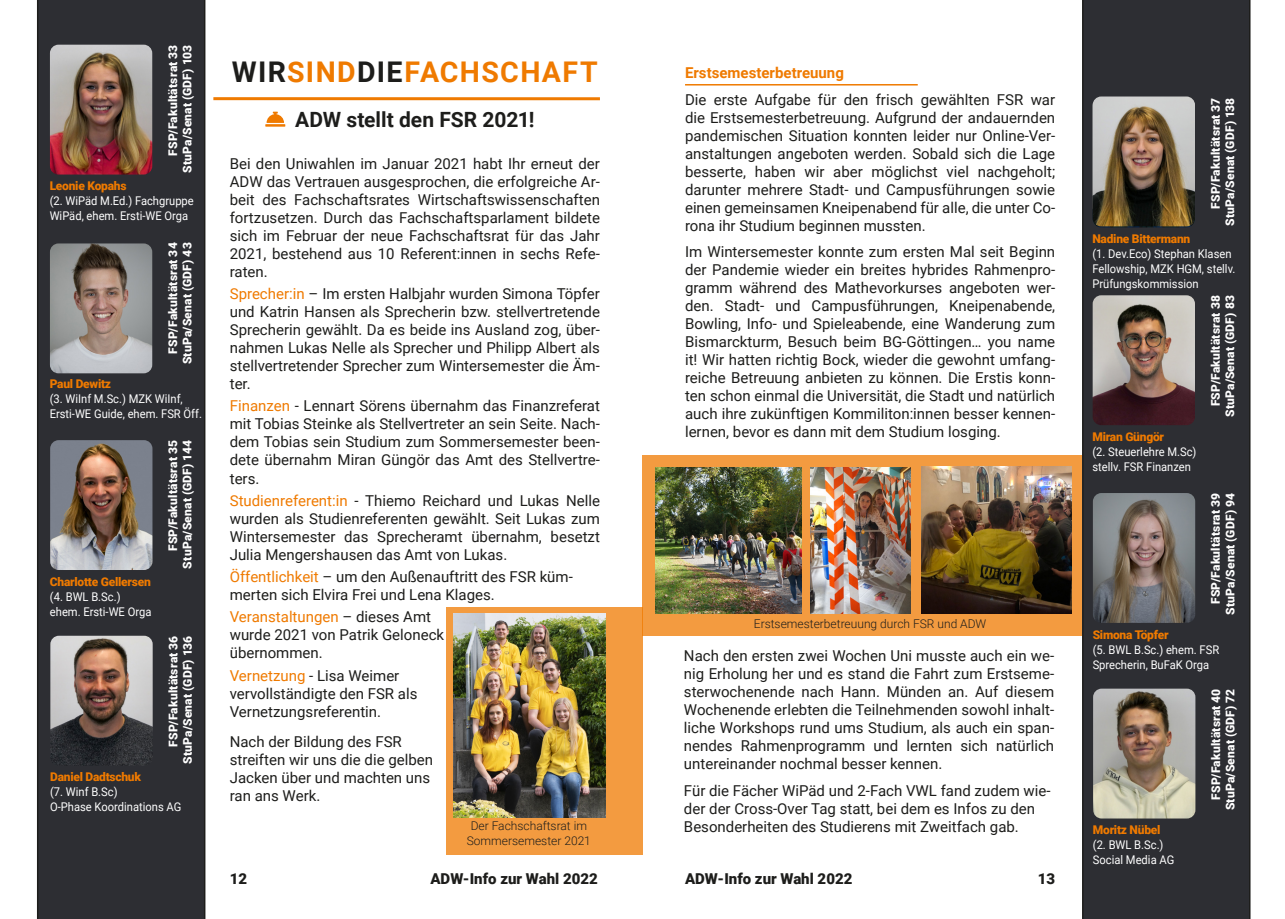
<style>
.page{position:relative;width:1285px;height:919px;background:#fff}
.page>*{position:absolute;margin:0;border:0;box-sizing:border-box;transform-origin:0 0}
.t1{font:700 28.5px "Roboto";letter-spacing:.05em;color:#ef7a00}
.t2{font:700 21px "Roboto";color:#1d1d1b}
.t3{font:15px/18px "Roboto";color:#1d1d1b;text-align:justify}
.t4{font:900 15px "Roboto";color:#1d1d1b}
.t5{font:700 15px "Roboto";color:#ef7a00}
.t6{font:12px/15px "Roboto";color:#fff;scale:.93 1}
.t7{font:900 12px/14.4px "Roboto";letter-spacing:.015em;color:#fff;text-align:right}
.t8{font:900 12px "Roboto";letter-spacing:-.02em;color:#ef7a00}
.t9{font:300 12px/14.4px "Roboto";color:#1d1d1b;text-align:center}
.s1{color:#1d1d1b}
.s2{color:#ef7a00}
</style>
<div class="page">
<div style="left:37px;top:0;width:168px;height:918px;background:#2d2e33"></div>
<img style="left:50px;top:45px;width:102px;height:129px">
<img style="left:50px;top:243px;width:102px;height:130px">
<img style="left:50px;top:440px;width:102px;height:130px">
<img style="left:50px;top:635px;width:103px;height:130px">
<div style="left:1081px;top:0;width:169px;height:918px;background:#2d2e33"></div>
<img style="left:1092px;top:295px;width:102px;height:130px">
<img style="left:1092px;top:493px;width:102px;height:130px">
<img style="left:1092px;top:688px;width:103px;height:130px">
<div style="left:445px;top:607px;width:197px;height:247px;background:#f39b40"></div>
<img style="left:1092px;top:96px;width:102px;height:130px">
<hr style="left:213px;top:97px;width:387px;height:3px;background:#ef7a00">
<svg style="left:265px;top:112px;width:20px;height:15px"></svg>
<img style="left:453px;top:614px;width:152px;height:203px">
<div style="left:642px;top:455px;width:439px;height:181px;background:#f39b40"></div>
<img style="left:921px;top:467px;width:150px;height:146px">
<img style="left:655px;top:467px;width:146px;height:146px">
<img style="left:810px;top:467px;width:100px;height:146px">
<hr style="left:685px;top:84px;width:232px;height:1px;background:#ef7a00">
<p class="t7" style="left:165px;top:173px;width:130px;rotate:-90deg">FSP/Fakultätsrat 33<br>StuPa/Senat (GDF) 103</p>
<p class="t8" style="left:50px;top:177px;width:78px">Leonie Kopahs</p>
<p class="t6" style="left:50px;top:193px;width:156px">(2. WiPäd M.Ed.) Fachgruppe<br>WiPäd, ehem. Ersti-WE Orga</p>
<p class="t7" style="left:165px;top:364px;width:123px;rotate:-90deg">FSP/Fakultätsrat 34<br>StuPa/Senat (GDF) 43</p>
<p class="t8" style="left:50px;top:375px;width:63px">Paul Dewitz</p>
<p class="t6" style="left:50px;top:391px;width:165px">(3. WiInf M.Sc.) MZK WiInf,<br>Ersti-WE Guide, ehem. FSR Öff.</p>
<p class="t8" style="left:50px;top:573px;width:102px">Charlotte Gellersen</p>
<p class="t6" style="left:50px;top:588px;width:111px">(4. BWL B.Sc.) ehem. Ersti-WE Orga</p>
<p class="t7" style="left:165px;top:568px;width:130px;rotate:-90deg">FSP/Fakultätsrat 35<br>StuPa/Senat (GDF) 144</p>
<p class="t7" style="left:165px;top:764px;width:130px;rotate:-90deg">FSP/Fakultätsrat 36<br>StuPa/Senat (GDF) 136</p>
<p class="t8" style="left:50px;top:768px;width:92px">Daniel Dadtschuk</p>
<p class="t6" style="left:50px;top:784px;width:143px">(7. Winf B.Sc)<br>O-Phase Koordinations AG</p>
<h1 class="t1" style="left:232px;top:52px;width:367px"><span class="s1">WIR</span>SIND<span class="s1">DIE</span>FACHSCHAFT</h1>
<h2 class="t2" style="left:295px;top:104px;width:241px">ADW stellt den FSR 2021!</h2>
<p class="t3" style="left:230px;top:154px;width:371px">Bei den Uniwahlen im Januar 2021 habt Ihr erneut der ADW das Vertrauen ausgesprochen, die erfolgreiche Ar&shy;beit des Fachschaftsrates Wirtschaftswissenschaften fortzusetzen. Durch das Fachschaftsparlament bildete sich im Februar der neue Fachschaftsrat für das Jahr 2021, bestehend aus 10 Referent:innen in sechs Refe&shy;raten.</p>
<p class="t3" style="left:230px;top:284px;width:371px"><span class="s2">Sprecher:in</span> – Im ersten Halbjahr wurden Simona Töpfer und Katrin Hansen als Sprecherin bzw. stellvertretende Sprecherin gewählt. Da es beide ins Ausland zog, über&shy;nahmen Lukas Nelle als Sprecher und Philipp Albert als stellvertretender Sprecher zum Wintersemester die Äm&shy;ter.</p>
<p class="t3" style="left:230px;top:396px;width:371px"><span class="s2">Finanzen</span> - Lennart Sörens übernahm das Finanzreferat mit Tobias Steinke als Stellvertreter an sein Seite. Nach&shy;dem Tobias sein Studium zum Sommersemester been&shy;dete übernahm Miran Güngör das Amt des Stellvertre&shy;ters.</p>
<p class="t3" style="left:230px;top:491px;width:371px"><span class="s2">Studienreferent:in</span> - Thiemo Reichard und Lukas Nelle wurden als Studienreferenten gewählt. Seit Lukas zum Wintersemester das Sprecheramt übernahm, besetzt Julia Mengershausen das Amt von Lukas.</p>
<p class="t3" style="left:230px;top:567px;width:344px"><span class="s2">Öffentlichkeit</span> – um den Außenauftritt des FSR küm&shy;merten sich Elvira Frei und Lena Klages.</p>
<p class="t3" style="left:230px;top:607px;width:216px;text-align:left"><span class="s2">Veranstaltungen</span> – dieses Amt wurde 2021 von Patrik Geloneck übernommen.</p>
<p class="t3" style="left:230px;top:665px;width:189px;text-align:left"><span class="s2">Vernetzung</span> - Lisa Weimer vervollständigte den FSR als<br>Vernetzungsreferentin.</p>
<p class="t3" style="left:230px;top:732px;width:205px;text-align:left">Nach der Bildung des FSR streiften wir uns die die gelben<br>Jacken über und machten uns ran ans Werk.</p>
<p class="t9" style="left:466px;top:818px;width:126px">Der Fachschaftsrat im<br>Sommersemester 2021</p>
<p class="t4" style="left:230px;top:868px;width:19px">12</p>
<p class="t4" style="left:430px;top:868px;width:169px">ADW-Info zur Wahl 2022</p>
<p class="t5" style="left:685px;top:62px;width:160px">Erstsemesterbetreuung</p>
<p class="t3" style="left:685px;top:90px;width:371px">Die erste Aufgabe für den frisch gewählten FSR war die Erstsemesterbetreuung. Aufgrund der andauernden pandemischen Situation konnten leider nur Online-Ver&shy;anstaltungen angeboten werden. Sobald sich die Lage besserte, haben wir aber möglichst viel nachgeholt; darunter mehrere Stadt- und Campusführungen sowie einen gemeinsamen Kneipenabend für alle, die unter Co&shy;rona ihr Studium beginnen mussten.</p>
<p class="t3" style="left:685px;top:242px;width:371px">Im Wintersemester konnte zum ersten Mal seit Beginn der Pandemie wieder ein breites hybrides Rahmenpro&shy;gramm während des Mathevorkurses angeboten wer&shy;den. Stadt- und Campusführungen, Kneipenabende, Bowling, Info- und Spieleabende, eine Wanderung zum Bismarckturm, Besuch beim BG-Göttingen… you name it! Wir hatten richtig Bock, wieder die gewohnt umfang&shy;reiche Betreuung anbieten zu können. Die Erstis konn&shy;ten schon einmal die Universität, die Stadt und natürlich auch ihre zukünftigen Kommiliton:innen besser kennen&shy;lernen, bevor es dann mit dem Studium losging.</p>
<p class="t9" style="left:753px;top:616px;width:234px">Erstsemesterbetreuung durch FSR und ADW</p>
<p class="t3" style="left:684px;top:646px;width:371px">Nach den ersten zwei Wochen Uni musste auch ein we&shy;nig Erholung her und es stand die Fahrt zum Erstseme&shy;sterwochenende nach Hann. Münden an. Auf diesem Wochenende erlebten die Teilnehmenden sowohl inhalt&shy;liche Workshops rund ums Studium, als auch ein span&shy;nendes Rahmenprogramm und lernten sich natürlich untereinander nochmal besser kennen.</p>
<p class="t3" style="left:684px;top:780px;width:368px;text-align:left">Für die Fächer WiPäd und 2-Fach VWL fand zudem wie&shy;der der Cross-Over Tag statt, bei dem es Infos zu den<br>Besonderheiten des Studierens mit Zweitfach gab.</p>
<p class="t4" style="left:685px;top:868px;width:169px">ADW-Info zur Wahl 2022</p>
<p class="t4" style="left:1037px;top:868px;width:19px">13</p>
<p class="t7" style="left:1207px;top:226px;width:130px;rotate:-90deg">FSP/Fakultätsrat 37<br>StuPa/Senat (GDF) 138</p>
<p class="t8" style="left:1092px;top:230px;width:99px">Nadine Bittermann</p>
<p class="t6" style="left:1092px;top:246px;width:155px">(1. Dev.Eco) Stephan Klasen<br>Fellowship, MZK HGM, stellv.<br>Prüfungskommission</p>
<p class="t8" style="left:1092px;top:428px;width:73px">Miran Güngör</p>
<p class="t6" style="left:1092px;top:443px;width:113px">(2. Steuerlehre M.Sc) stellv. FSR Finanzen</p>
<p class="t7" style="left:1207px;top:417px;width:123px;rotate:-90deg">FSP/Fakultätsrat 38<br>StuPa/Senat (GDF) 83</p>
<p class="t7" style="left:1207px;top:615px;width:123px;rotate:-90deg">FSP/Fakultätsrat 39<br>StuPa/Senat (GDF) 94</p>
<p class="t8" style="left:1092px;top:626px;width:77px">Simona Töpfer</p>
<p class="t6" style="left:1092px;top:641px;width:137px">(5. BWL B.Sc.) ehem. FSR<br>Sprecherin, BuFaK Orga</p>
<p class="t8" style="left:1092px;top:821px;width:69px">Moritz Nübel</p>
<p class="t6" style="left:1092px;top:836px;width:89px">(2. BWL B.Sc.)<br>Social Media AG</p>
<p class="t7" style="left:1207px;top:810px;width:123px;rotate:-90deg">FSP/Fakultätsrat 40<br>StuPa/Senat (GDF) 72</p>
</div>
